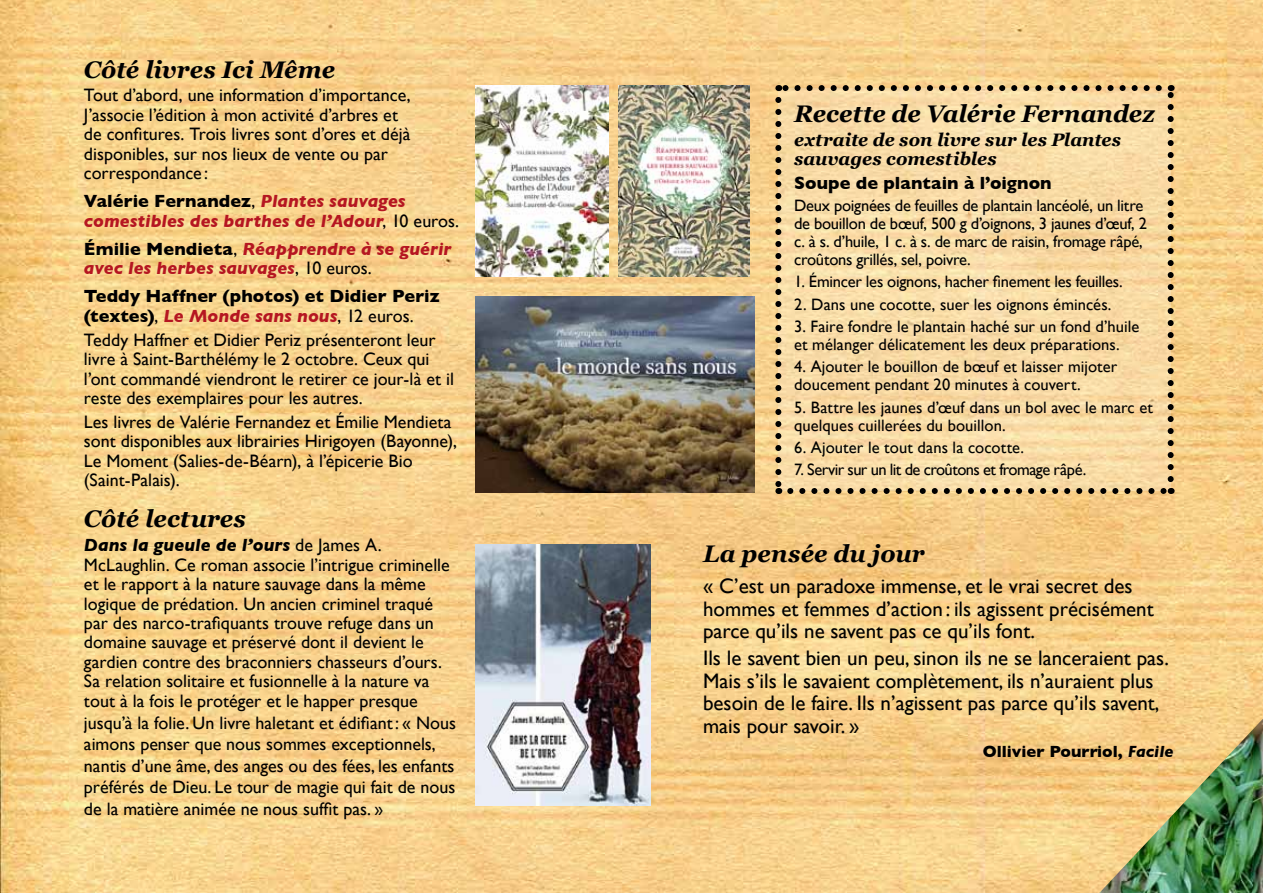
<style>
.page{position:relative;width:1263px;height:893px;background:#fff}
.page>*{position:absolute;margin:0;border:0;box-sizing:border-box;transform-origin:0 0}
.t1{font:italic 700 24px "Georgia";color:#000}
.t2{font:21px/22.5px "Gill Sans";color:#000}
.t3{font:18px/19.5px "Gill Sans";color:#000}
.t4{font:italic 700 18px/19.5px "Gill Sans";color:#b51621}
.t5{font:700 18px/19.5px "Gill Sans";letter-spacing:.005em;color:#000}
.t6{font:italic 700 18px/19.5px "Georgia";color:#000}
.t7{font:16.5px/18px "Gill Sans";color:#000}
.t8{font:16.5px "Gill Sans";letter-spacing:-.035em;color:#000}
.t9{font:700 16.5px "Gill Sans";color:#000}
.s1{font-style:normal;color:#000}
.s2{font-weight:400;font-style:normal;color:#000}
.s3{font-weight:400}
.s4{font-style:italic;color:#b51621}
.s5{font-weight:700;font-style:italic}
.s6{font-style:italic}
</style>
<div class="page">
<img style="left:0;top:0;width:1263px;height:893px">
<svg style="left:778px;top:88px;width:393px;height:403px;background:#f8dba6"></svg>
<svg style="left:790px;top:488px;width:375px;height:6px;background:#97835e"></svg>
<svg style="left:775px;top:100px;width:6px;height:394px;background:#97835d"></svg>
<svg style="left:1168px;top:85px;width:6px;height:394px;background:#97815a"></svg>
<svg style="left:778px;top:85px;width:381px;height:6px;background:#957f5a"></svg>
<img style="left:1099px;top:719px;width:164px;height:174px">
<img style="left:476px;top:85px;width:132px;height:191px">
<img style="left:618px;top:85px;width:132px;height:191px">
<img style="left:476px;top:296px;width:278px;height:196px">
<img style="left:476px;top:544px;width:174px;height:262px">
<h1 class="t1" style="left:84px;top:54px;width:253px">Côté livres Ici Même</h1>
<p class="t3" style="left:84px;top:85px;width:328px">Tout d’abord, une information d’importance, J’associe l’édition à mon activité d’arbres et de confitures. Trois livres sont d’ores et déjà disponibles, sur nos lieux de vente ou par correspondance:</p>
<p class="t4" style="left:84px;top:191px;width:377px"><span class="s1">Valérie Fernandez</span><span class="s2">,</span> Plantes sauvages comestibles des barthes de l’Adour<span class="s2">, 10 euros.</span></p>
<p class="t4" style="left:84px;top:239px;width:369px"><span class="s1">Émilie Mendieta</span><span class="s2">,</span> Réapprendre à se guérir avec les herbes sauvages<span class="s2">, 10 euros.</span></p>
<p class="t5" style="left:84px;top:286px;width:357px">Teddy Haffner (photos) et Didier Periz (textes)<span class="s3">,</span> <span class="s4">Le Monde sans nous</span><span class="s3">, 12 euros.</span></p>
<p class="t3" style="left:84px;top:330px;width:371px">Teddy Haffner et Didier Periz présenteront leur livre à Saint-Barthélémy le 2 octobre. Ceux qui l’ont commandé viendront le retirer ce jour-là et il reste des exemplaires pour les autres.</p>
<p class="t3" style="left:84px;top:412px;width:375px">Les livres de Valérie Fernandez et Émilie Mendieta sont disponibles aux librairies Hirigoyen (Bayonne), Le Moment (Salies-de-Béarn), à l’épicerie Bio (Saint-Palais).</p>
<h1 class="t1" style="left:84px;top:503px;width:163px">Côté lectures</h1>
<p class="t3" style="left:84px;top:535px;width:367px"><span class="s5">Dans la gueule de l’ours</span> de James A.<br>McLaughlin. Ce roman associe l’intrigue criminelle et le rapport à la nature sauvage dans la même logique de prédation. Un ancien criminel traqué par des narco-trafiquants trouve refuge dans un domaine sauvage et préservé dont il devient le gardien contre des braconniers chasseurs d’ours.<br>Sa relation solitaire et fusionnelle à la nature va tout à la fois le protéger et le happer presque</p>
<p class="t3" style="left:84px;top:711px;width:373px;line-height:21.6px">jusqu’à la folie. Un livre haletant et édifiant: « Nous aimons penser que nous sommes exceptionnels, nantis d’une âme, des anges ou des fées, les enfants préférés de Dieu. Le tour de magie qui fait de nous de la matière animée ne nous suffit pas. »</p>
<h1 class="t1" style="left:794px;top:98px;width:362px">Recette de Valérie Fernandez</h1>
<p class="t6" style="left:794px;top:130px;width:329px">extraite de son livre sur les Plantes sauvages comestibles</p>
<p class="t5" style="left:794px;top:173px;width:259px">Soupe de plantain à l’oignon</p>
<p class="t7" style="left:794px;top:196px;width:354px">Deux poignées de feuilles de plantain lancéolé, un litre de bouillon de bœuf, 500 g d’oignons, 3 jaunes d’œuf, 2 c. à s. d’huile, 1 c. à s. de marc de raisin, fromage râpé, croûtons grillés, sel, poivre.</p>
<p class="t7" style="left:794px;top:273px;width:330px">1. Émincer les oignons, hacher finement les feuilles.</p>
<p class="t7" style="left:794px;top:295px;width:319px">2. Dans une cocotte, suer les oignons émincés.</p>
<p class="t7" style="left:794px;top:317px;width:347px">3. Faire fondre le plantain haché sur un fond d’huile et mélanger délicatement les deux préparations.</p>
<p class="t7" style="left:794px;top:358px;width:325px">4. Ajouter le bouillon de bœuf et laisser mijoter doucement pendant 20 minutes à couvert.</p>
<p class="t7" style="left:794px;top:398px;width:360px">5. Battre les jaunes d’œuf dans un bol avec le marc et quelques cuillerées du bouillon.</p>
<p class="t7" style="left:794px;top:438px;width:231px">6. Ajouter le tout dans la cocotte.</p>
<p class="t8" style="left:794px;top:460px;width:294px">7. Servir sur un lit de croûtons et fromage râpé.</p>
<h1 class="t1" style="left:703px;top:539px;width:223px">La pensée du jour</h1>
<p class="t2" style="left:703px;top:575px;width:452px">« C’est un paradoxe immense, et le vrai secret des hommes et femmes d’action: ils agissent précisément parce qu’ils ne savent pas ce qu’ils font.</p>
<p class="t2" style="left:703px;top:647px;width:467px">Ils le savent bien un peu, sinon ils ne se lanceraient pas.<br>Mais s’ils le savaient complètement, ils n’auraient plus besoin de le faire. Ils n’agissent pas parce qu’ils savent, mais pour savoir. »</p>
<p class="t9" style="left:983px;top:741px;width:192px">Ollivier Pourriol, <span class="s6">Facile</span></p>
</div>
